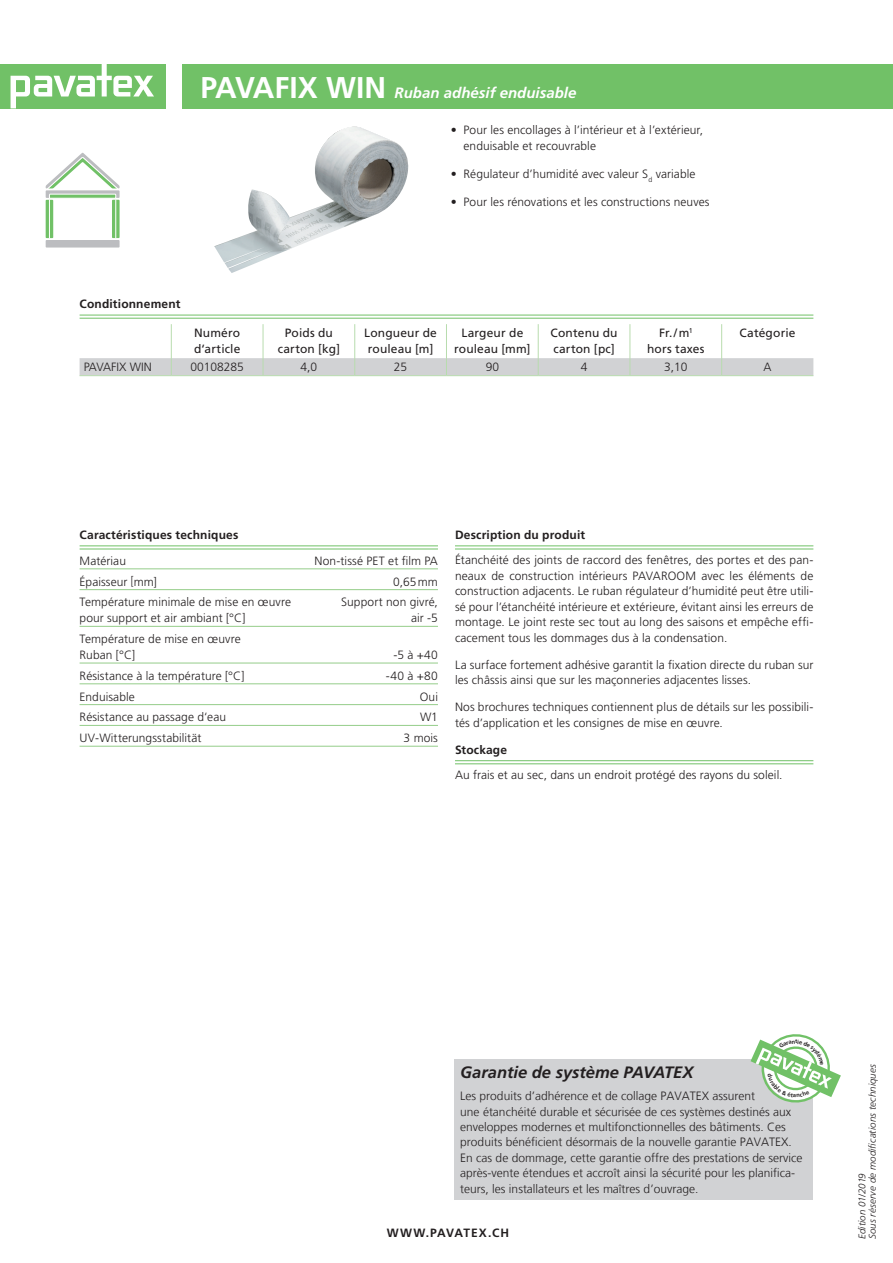
<style>
.page{position:relative;width:893px;height:1263px;background:#fff}
.page>*{position:absolute;margin:0;border:0;box-sizing:border-box;transform-origin:0 0}
.t1{font:italic 700 16.5px "Frutiger LT Std";color:#231f20}
.t2{font:italic 700 15px "Frutiger LT Std";color:#fff}
.t3{font:300 12px/15.5px "Frutiger LT Std";letter-spacing:.005em;color:#231f20}
.t4{font:300 12px/15.5px "Frutiger LT";color:#231f20}
.t5{font:12px/15.5px "Frutiger LT Std";letter-spacing:.01em;color:#231f20}
.t6{font:700 12px "Frutiger LT Std";letter-spacing:.015em;color:#231f20}
.t7{font:700 12px "Frutiger LT Std";letter-spacing:.08em;color:#231f20}
.t8{font:italic 300 9.75px/10.5px "Frutiger LT Std";letter-spacing:.015em;color:#231f20}
.s1{font-style:normal;font-size:30px}
.s2{font-stretch:condensed}
</style>
<div class="page">
<div style="left:0;top:64px;width:166px;height:44px;background:#71c167"></div>
<svg style="left:11px;top:64px;width:143px;height:44px"></svg>
<div style="left:183px;top:64px;width:710px;height:44px;background:#71c167"></div>
<img style="left:214px;top:127px;width:195px;height:146px">
<hr style="left:455px;top:545px;width:358px;height:1px;background:#71c167">
<hr style="left:455px;top:549px;width:358px;height:1px;background:#71c167">
<hr style="left:455px;top:760px;width:358px;height:1px;background:#71c167">
<hr style="left:455px;top:763px;width:358px;height:1px;background:#71c167">
<hr style="left:80px;top:545px;width:358px;height:1px;background:#71c167">
<hr style="left:80px;top:549px;width:358px;height:1px;background:#71c167">
<hr style="left:80px;top:568px;width:358px;height:1px;background:#95cd8a">
<hr style="left:80px;top:589px;width:358px;height:1px;background:#95cd8a">
<hr style="left:80px;top:626px;width:358px;height:1px;background:#95cd8a">
<hr style="left:80px;top:663px;width:358px;height:1px;background:#95cd8a">
<hr style="left:80px;top:683px;width:358px;height:1px;background:#95cd8a">
<hr style="left:80px;top:704px;width:358px;height:1px;background:#95cd8a">
<hr style="left:80px;top:725px;width:358px;height:1px;background:#95cd8a">
<hr style="left:80px;top:746px;width:358px;height:1px;background:#95cd8a">
<hr style="left:80px;top:315px;width:733px;height:1px;background:#71c167">
<hr style="left:80px;top:318px;width:733px;height:1px;background:#71c167">
<hr style="left:171px;top:324px;width:1px;height:34px;background:#b8dcae">
<hr style="left:263px;top:324px;width:1px;height:34px;background:#b8dcae">
<hr style="left:354px;top:324px;width:1px;height:34px;background:#b8dcae">
<hr style="left:446px;top:324px;width:1px;height:34px;background:#b8dcae">
<hr style="left:538px;top:324px;width:1px;height:34px;background:#b8dcae">
<div style="left:80px;top:358px;width:733px;height:18px;background:#d1d2d4"></div>
<hr style="left:630px;top:375px;width:92px;height:1px;background:#b8dcae">
<hr style="left:722px;top:375px;width:91px;height:1px;background:#b8dcae">
<hr style="left:630px;top:324px;width:1px;height:34px;background:#b8dcae">
<hr style="left:721px;top:324px;width:1px;height:34px;background:#b8dcae">
<div style="left:454px;top:1059px;width:358px;height:140px;background:#d1d2d4"></div>
<svg style="left:46px;top:153px;width:74px;height:85px"></svg>
<div style="left:46px;top:240px;width:74px;height:8px;background:#bcbdc0"></div>
<svg style="left:751px;top:1034px;width:90px;height:72px"></svg>
<p class="t2" style="left:201px;top:84px;width:377px"><span class="s1">PAVAFIX WIN</span> Ruban adhésif enduisable</p>
<p class="t3" style="left:463px;top:122px;width:241px;line-height:16px;text-indent:-13px"><span class="s2">•</span> Pour les encollages à l’intérieur et à l’extérieur, enduisable et recouvrable</p>
<p class="t3" style="left:451px;top:167px;width:246px"><span class="s2">•</span> Régulateur d’humidité avec valeur S<sub>d</sub> variable</p>
<p class="t3" style="left:451px;top:194px;width:260px"><span class="s2">•</span> Pour les rénovations et les constructions neuves</p>
<p class="t6" style="left:80px;top:297px;width:102px">Conditionnement</p>
<p class="t5" style="left:194px;top:326px;width:48px">Numéro d‘article</p>
<p class="t5" style="left:278px;top:326px;width:64px;text-align:center">Poids du carton [kg]</p>
<p class="t5" style="left:364px;top:326px;width:74px">Longueur de rouleau [m]</p>
<p class="t5" style="left:454px;top:326px;width:78px;text-align:center">Largeur de rouleau [mm]</p>
<p class="t5" style="left:551px;top:326px;width:68px">Contenu du carton [pc]</p>
<p class="t5" style="left:647px;top:326px;width:59px;text-align:center">Fr./m<sup>1 </sup>hors taxes</p>
<p class="t5" style="left:739px;top:326px;width:57px">Catégorie</p>
<p class="t3" style="left:84px;top:360px;width:69px">PAVAFIX WIN</p>
<p class="t3" style="left:190px;top:360px;width:55px">00108285</p>
<p class="t3" style="left:301px;top:360px;width:18px">4,0</p>
<p class="t3" style="left:394px;top:360px;width:15px">25</p>
<p class="t3" style="left:486px;top:360px;width:15px">90</p>
<p class="t3" style="left:581px;top:360px;width:8px">4</p>
<p class="t3" style="left:664px;top:360px;width:25px">3,10</p>
<p class="t3" style="left:763px;top:360px;width:10px">A</p>
<p class="t6" style="left:80px;top:528px;width:160px">Caractéristiques techniques</p>
<p class="t3" style="left:80px;top:553px;width:48px">Matériau</p>
<p class="t3" style="left:314px;top:553px;width:125px">Non-tissé PET et film PA</p>
<p class="t3" style="left:80px;top:574px;width:79px">Épaisseur [mm]</p>
<p class="t3" style="left:393px;top:574px;width:46px">0,65mm</p>
<p class="t3" style="left:80px;top:595px;width:213px">Température minimale de mise en œuvre</p>
<p class="t3" style="left:341px;top:595px;width:98px">Support non givré,</p>
<p class="t3" style="left:80px;top:611px;width:167px">pour support et air ambiant [°C]</p>
<p class="t3" style="left:411px;top:611px;width:28px">air -5</p>
<p class="t3" style="left:80px;top:631px;width:163px;line-height:15.9px">Température de mise en œuvre<br>Ruban [°C]</p>
<p class="t3" style="left:393px;top:647px;width:46px">-5 à +40</p>
<p class="t3" style="left:80px;top:668px;width:166px">Résistance à la température [°C]</p>
<p class="t3" style="left:386px;top:668px;width:54px">-40 à +80</p>
<p class="t3" style="left:80px;top:689px;width:57px">Enduisable</p>
<p class="t3" style="left:420px;top:689px;width:20px">Oui</p>
<p class="t3" style="left:80px;top:710px;width:148px">Résistance au passage d‘eau</p>
<p class="t3" style="left:420px;top:710px;width:19px">W1</p>
<p class="t3" style="left:80px;top:730px;width:123px">UV-Witterungsstabilität</p>
<p class="t3" style="left:404px;top:730px;width:36px">3 mois</p>
<p class="t6" style="left:455px;top:528px;width:132px">Description du produit</p>
<p class="t3" style="left:455px;top:553px;width:360px;text-align:justify">Étanchéité des joints de raccord des fenêtres, des portes et des pan&shy;neaux de construction intérieurs PAVAROOM avec les éléments de construction adjacents. Le ruban régulateur d’humidité peut être utili&shy;sé pour l’étanchéité intérieure et extérieure, évitant ainsi les erreurs de montage. Le joint reste sec tout au long des saisons et empêche effi&shy;cacement tous les dommages dus à la condensation.</p>
<p class="t3" style="left:455px;top:657px;width:360px">La surface fortement adhésive garantit la fixation directe du ruban sur les châssis ainsi que sur les maçonneries adjacentes lisses.</p>
<p class="t3" style="left:455px;top:700px;width:360px">Nos brochures techniques contiennent plus de détails sur les possibili&shy;tés d’application et les consignes de mise en œuvre.</p>
<p class="t6" style="left:455px;top:743px;width:54px">Stockage</p>
<p class="t3" style="left:455px;top:767px;width:329px">Au frais et au sec, dans un endroit protégé des rayons du soleil.</p>
<h1 class="t1" style="left:460px;top:1062px;width:235px">Garantie de système PAVATEX</h1>
<p class="t4" style="left:460px;top:1088px;width:344px">Les produits d’adhérence et de collage PAVATEX assurent<br>une étanchéité durable et sécurisée de ces systèmes destinés aux enveloppes modernes et multifonctionnelles des bâtiments. Ces produits bénéficient désormais de la nouvelle garantie PAVATEX.<br>En cas de dommage, cette garantie offre des prestations de service après-vente étendues et accroît ainsi la sécurité pour les planifica&shy;teurs, les installateurs et les maîtres d’ouvrage.</p>
<p class="t7" style="left:387px;top:1226px;width:124px">WWW.PAVATEX.CH</p>
<p class="t8" style="left:857px;top:1239px;width:177px;rotate:-90deg">Edition 01/2019<br>Sous réserve de modifications techniques</p>
</div>
